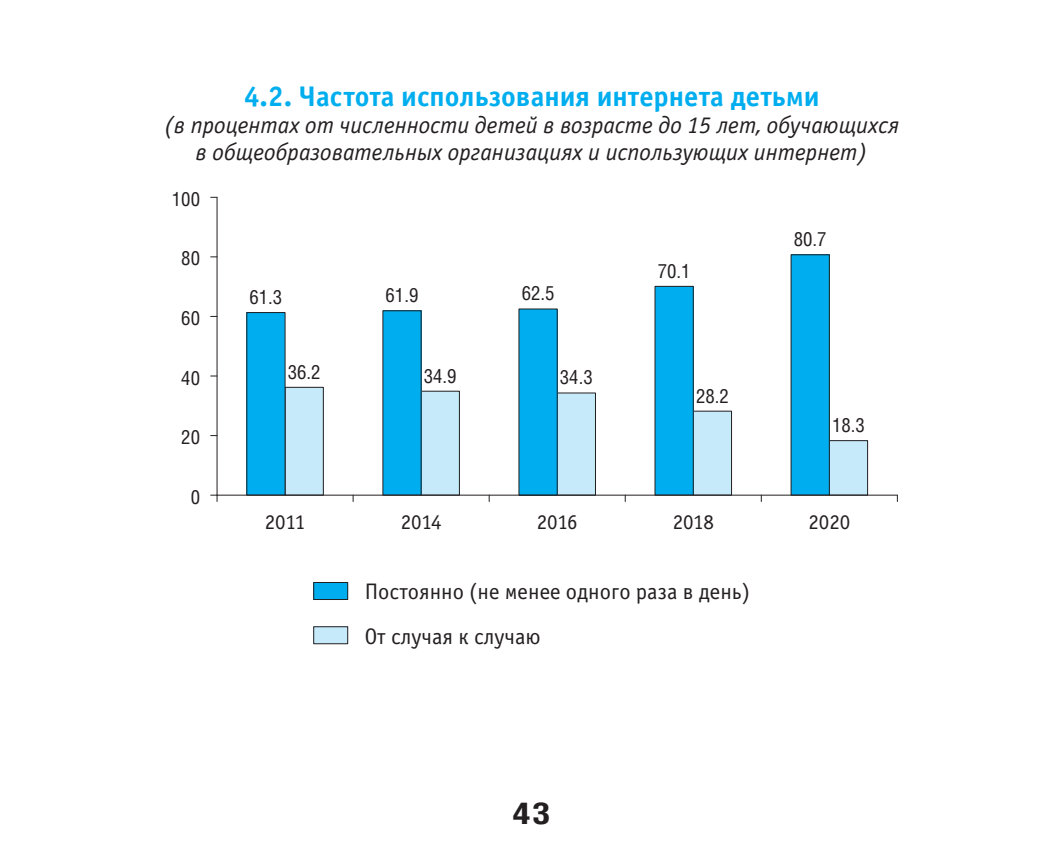
<style>
.page{position:relative;width:1063px;height:851px;background:#fff}
.page>*{position:absolute;margin:0;border:0;box-sizing:border-box;transform-origin:0 0}
.t1{font:700 30px "Helios Cond";color:#231f20;scale:1.3 1}
.t2{font:28.5px "Officina Sans Bold ITC";color:#00aeef}
.t3{font:italic 24px/27px "Officina Sans Book ITC";color:#231f20;text-align:center}
.t4{font:22.5px/44.1px "Officina Sans Book ITC";color:#231f20}
.t5{font:21px "Officina Sans Book ITC";letter-spacing:-.015em;color:#231f20}
.t6{font:19.5px "Helios Cond";color:#231f20}
</style>
<div class="page">
<div style="left:314px;top:582px;width:34px;height:17px;background:#00aeef"></div>
<div style="left:313px;top:582px;width:35px;height:17px;border:1px solid #231f20"></div>
<div style="left:314px;top:626px;width:34px;height:17px;background:#c6eafa"></div>
<div style="left:313px;top:626px;width:35px;height:18px;border:1px solid #231f20"></div>
<div style="left:829px;top:440px;width:39px;height:55px;background:#c6eafa"></div>
<div style="left:829px;top:440px;width:39px;height:55px;border:1px solid #231f20"></div>
<div style="left:791px;top:255px;width:38px;height:240px;background:#00aeef"></div>
<div style="left:791px;top:254px;width:39px;height:241px;border:1px solid #231f20"></div>
<div style="left:693px;top:411px;width:39px;height:84px;background:#c6eafa"></div>
<div style="left:693px;top:411px;width:39px;height:84px;border:1px solid #231f20"></div>
<div style="left:655px;top:286px;width:38px;height:209px;background:#00aeef"></div>
<div style="left:655px;top:286px;width:39px;height:209px;border:1px solid #231f20"></div>
<div style="left:557px;top:393px;width:38px;height:102px;background:#c6eafa"></div>
<div style="left:557px;top:392px;width:39px;height:103px;border:1px solid #231f20"></div>
<div style="left:519px;top:309px;width:38px;height:186px;background:#00aeef"></div>
<div style="left:519px;top:308px;width:39px;height:187px;border:1px solid #231f20"></div>
<div style="left:421px;top:391px;width:38px;height:104px;background:#c6eafa"></div>
<div style="left:421px;top:391px;width:39px;height:104px;border:1px solid #231f20"></div>
<div style="left:383px;top:311px;width:38px;height:184px;background:#00aeef"></div>
<div style="left:285px;top:387px;width:38px;height:108px;background:#c6eafa"></div>
<div style="left:285px;top:387px;width:39px;height:108px;border:1px solid #231f20"></div>
<div style="left:247px;top:312px;width:38px;height:183px;background:#00aeef"></div>
<hr style="left:217px;top:494px;width:680px;height:1px;background:#231f20">
<hr style="left:217px;top:197px;width:1px;height:298px;background:#231f20">
<svg style="left:211px;top:494px;width:7px;height:7px"></svg>
<p class="t2" style="left:244px;top:76px;width:577px">4.2. Частота использования интернета детьми</p>
<p class="t3" style="left:164px;top:110px;width:737px">(в процентах от численности детей в возрасте до 15 лет, обучающихся в общеобразовательных организациях и использующих интернет)</p>
<p class="t6" style="left:172px;top:187px;width:30px">100</p>
<p class="t6" style="left:181px;top:246px;width:20px">80</p>
<p class="t6" style="left:181px;top:306px;width:20px">60</p>
<p class="t6" style="left:181px;top:365px;width:20px">40</p>
<p class="t6" style="left:181px;top:425px;width:20px">20</p>
<p class="t6" style="left:191px;top:485px;width:11px">0</p>
<p class="t6" style="left:794px;top:227px;width:34px">80.7</p>
<p class="t6" style="left:658px;top:259px;width:34px">70.1</p>
<p class="t6" style="left:250px;top:285px;width:34px">61.3</p>
<p class="t6" style="left:386px;top:283px;width:34px">61.9</p>
<p class="t6" style="left:522px;top:281px;width:34px">62.5</p>
<p class="t6" style="left:288px;top:360px;width:34px">36.2</p>
<p class="t6" style="left:424px;top:364px;width:34px">34.9</p>
<p class="t6" style="left:560px;top:365px;width:34px">34.3</p>
<p class="t6" style="left:696px;top:384px;width:34px">28.2</p>
<p class="t6" style="left:832px;top:413px;width:34px">18.3</p>
<p class="t5" style="left:265px;top:508px;width:42px">2011</p>
<p class="t5" style="left:401px;top:508px;width:42px">2014</p>
<p class="t5" style="left:537px;top:508px;width:42px">2016</p>
<p class="t5" style="left:673px;top:508px;width:43px">2018</p>
<p class="t5" style="left:808px;top:508px;width:43px">2020</p>
<p class="t4" style="left:365px;top:569px;width:387px">Постоянно (не менее одного раза в день)<br>От случая к случаю</p>
<p class="t1" style="left:512px;top:793px;width:31px">43</p>
</div>
